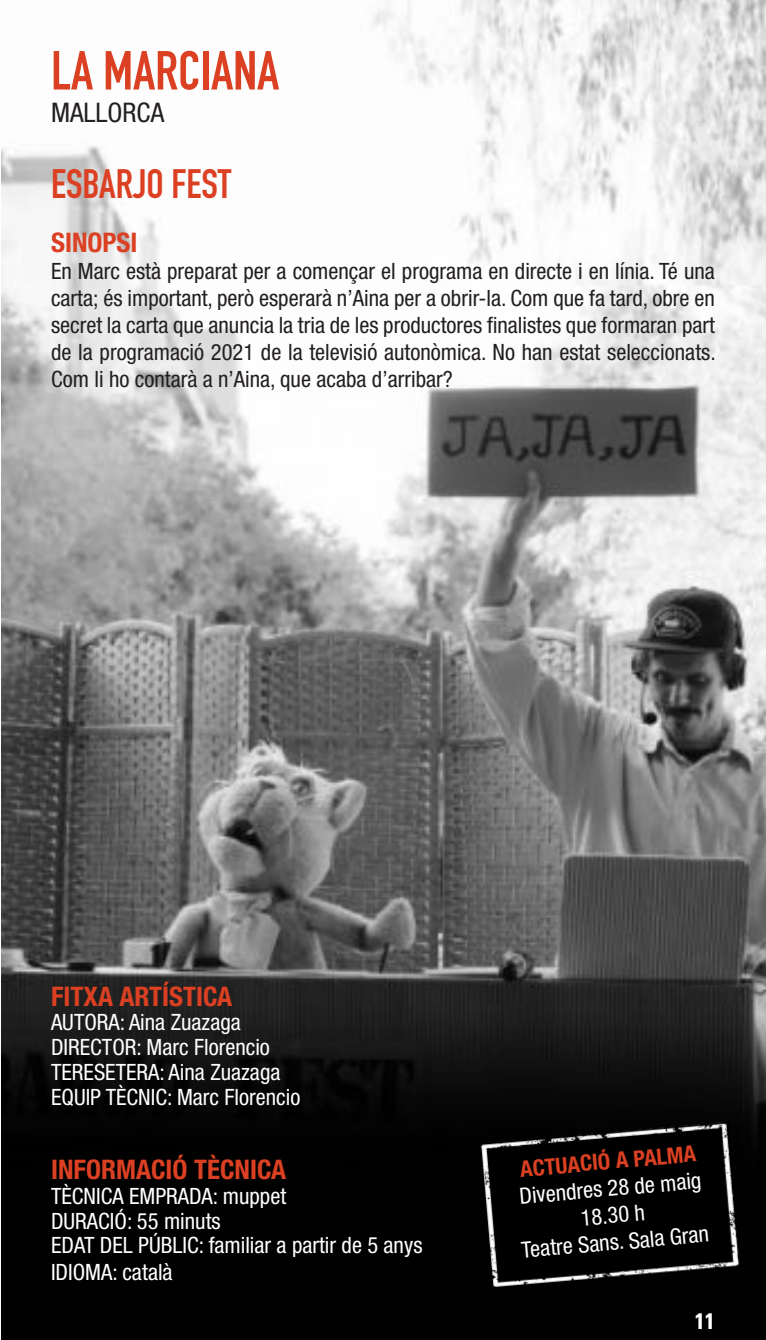
<style>
.page{position:relative;width:766px;height:1340px;background:#fff}
.page>*{position:absolute;margin:0;border:0;box-sizing:border-box;transform-origin:0 0}
.t1{font:700 54px "DIN Condensed";color:#db4022}
.t2{font:700 40.5px "DIN Condensed";color:#db4022}
.t3{font:700 condensed 27px "Helvetica Neue LT Std";color:#db4022}
.t4{font:condensed 27px "Helvetica Neue LT Std";color:#231f20}
.t5{font:condensed 22.5px/27px "Helvetica Neue LT Std";color:#231f20;text-align:justify}
.t6{font:condensed 22.5px/24.8px "Helvetica Neue LT Std";color:#fff}
.t7{font:700 condensed 22.5px "Helvetica Neue LT Std";color:#db4022}
.t8{font:700 condensed 22.5px "Univers LT Std";color:#fff}
</style>
<div class="page">
<img style="left:2px;top:0;width:763px;height:1339px">
<img style="left:478px;top:1121px;width:264px;height:167px">
<h1 class="t1" style="left:51px;top:34px;width:229px">LA MARCIANA</h1>
<p class="t4" style="left:51px;top:97px;width:115px">MALLORCA</p>
<h2 class="t2" style="left:51px;top:156px;width:182px">ESBARJO FEST</h2>
<p class="t3" style="left:51px;top:226px;width:88px">SINOPSI</p>
<p class="t5" style="left:51px;top:257px;width:666px">En Marc està preparat per a començar el programa en directe i en línia. Té una carta; és important, però esperarà n’Aina per a obrir-la. Com que fa tard, obre en secret la carta que anuncia la tria de les productores finalistes que formaran part de la programació 2021 de la televisió autonòmica. No han estat seleccionats.<br>Com li ho contarà a n’Aina, que acaba d’arribar?</p>
<p class="t3" style="left:51px;top:979px;width:182px">FITXA ARTÍSTICA</p>
<p class="t6" style="left:51px;top:1009px;width:251px">AUTORA: Aina Zuazaga<br>DIRECTOR: Marc Florencio<br>TERESETERA: Aina Zuazaga<br>EQUIP TÈCNIC: Marc Florencio</p>
<p class="t3" style="left:51px;top:1153px;width:236px">INFORMACIÓ TÈCNICA</p>
<p class="t6" style="left:51px;top:1183px;width:373px">TÈCNICA EMPRADA: muppet<br>DURACIÓ: 55 minuts<br>EDAT DEL PÚBLIC: familiar a partir de 5 anys</p>
<p class="t6" style="left:51px;top:1259px;width:123px">IDIOMA: català</p>
<p class="t7" style="left:519px;top:1155px;width:178px;rotate:-5deg">ACTUACIÓ A PALMA</p>
<p class="t6" style="left:515px;top:1182px;width:189px;line-height:27px;text-align:center;rotate:-5deg">Divendres 28 de maig<br>18.30 h<br>Teatre Sans. Sala Gran</p>
<p class="t8" style="left:694px;top:1307px;width:21px">11</p>
</div>
